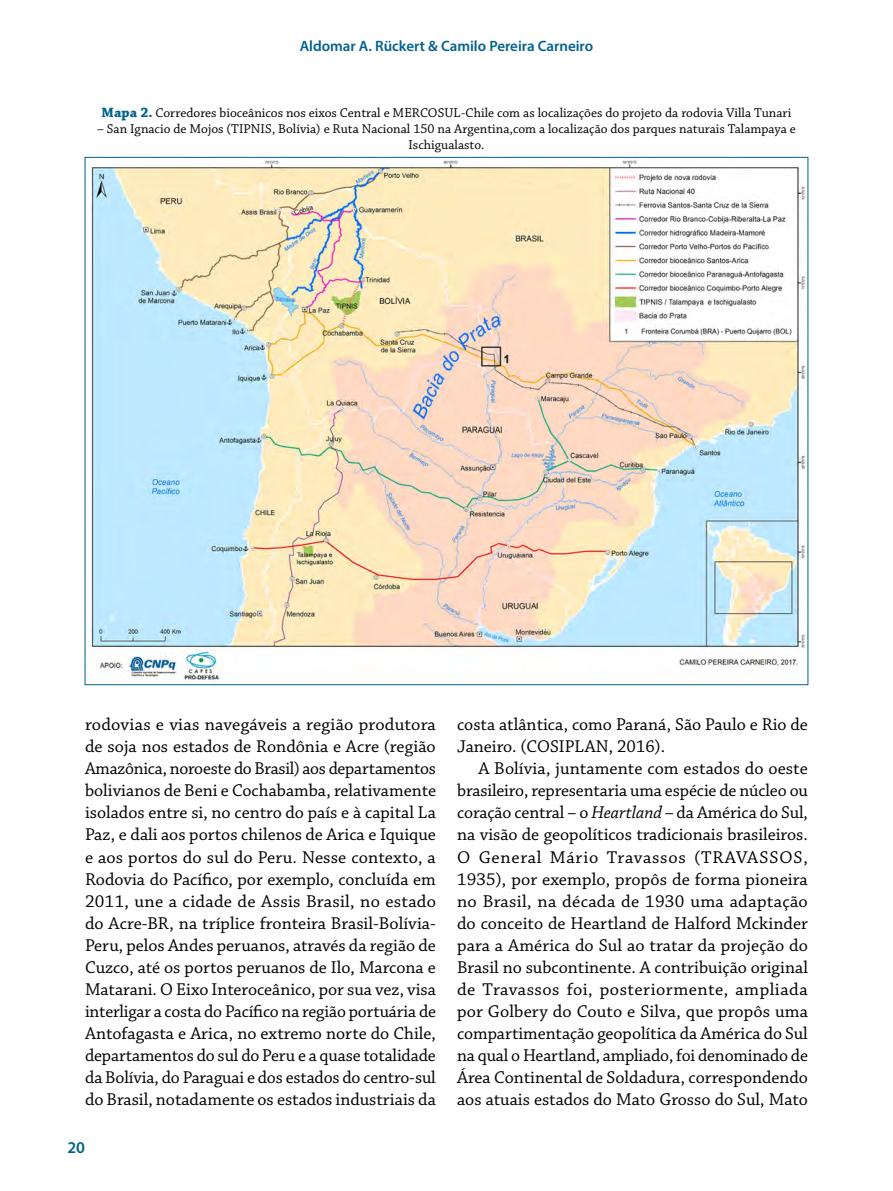
<style>
.page{position:relative;width:893px;height:1191px;background:#fff}
.page>*{position:absolute;margin:0;border:0;box-sizing:border-box;transform-origin:0 0}
.t1{font:18px/22px "Chaparral Pro";color:#000;text-align:justify}
.t2{font:600 16.5px "Myriad Pro";color:#00628b}
.t3{font:600 15px "Myriad Pro";color:#00628b}
.t4{font:13.5px/16.2px "Chaparral Pro";color:#000;text-align:center}
.s1{font-weight:700;font-size:14.25px;color:#00628b}
.s2{font-style:italic}
</style>
<div class="page">
<img style="left:91px;top:160px;width:715px;height:522px">
<p class="t3" style="left:300px;top:36px;width:295px">Aldomar A. Rückert &amp; Camilo Pereira Carneiro</p>
<p class="t4" style="left:102px;top:105px;width:691px"><span class="s1">Mapa 2.</span> Corredores bioceânicos nos eixos Central e MERCOSUL-Chile com as localizações do projeto da rodovia Villa Tunari</p>
<p class="t4" style="left:97px;top:121px;width:700px">– San Ignacio de Mojos (TIPNIS, Bolívia) e Ruta Nacional 150 na Argentina,com a localização dos parques naturais Talampaya e<br>Ischigualasto.</p>
<p class="t1" style="left:85px;top:714px;width:352px">rodovias e vias navegáveis a região produtora de soja nos estados de Rondônia e Acre (região Amazônica, noroeste do Brasil) aos departamentos bolivianos de Beni e Cochabamba, relativamente isolados entre si, no centro do país e à capital La Paz, e dali aos portos chilenos de Arica e Iquique e aos portos do sul do Peru. Nesse contexto, a Rodovia do Pacífico, por exemplo, concluída em 2011, une a cidade de Assis Brasil, no estado do Acre-BR, na tríplice fronteira Brasil-Bolívia-Peru, pelos Andes peruanos, através da região de Cuzco, até os portos peruanos de Ilo, Marcona e Matarani. O Eixo Interoceânico, por sua vez, visa interligar a costa do Pacífico na região portuária de Antofagasta e Arica, no extremo norte do Chile, departamentos do sul do Peru e a quase totalidade da Bolívia, do Paraguai e dos estados do centro-sul do Brasil, notadamente os estados industriais da</p>
<p class="t1" style="left:457px;top:714px;width:352px">costa atlântica, como Paraná, São Paulo e Rio de<br>Janeiro. (COSIPLAN, 2016).</p>
<p class="t1" style="left:457px;top:758px;width:352px;text-indent:21px">A Bolívia, juntamente com estados do oeste brasileiro, representaria uma espécie de núcleo ou coração central – o <span class="s2">Heartland</span> – da América do Sul, na visão de geopolíticos tradicionais brasileiros.<br>O General Mário Travassos (TRAVASSOS, 1935), por exemplo, propôs de forma pioneira no Brasil, na década de 1930 uma adaptação do conceito de Heartland de Halford Mckinder para a América do Sul ao tratar da projeção do Brasil no subcontinente. A contribuição original de Travassos foi, posteriormente, ampliada por Golbery do Couto e Silva, que propôs uma compartimentação geopolítica da América do Sul na qual o Heartland, ampliado, foi denominado de Área Continental de Soldadura, correspondendo aos atuais estados do Mato Grosso do Sul, Mato</p>
<p class="t2" style="left:67px;top:1136px;width:19px">20</p>
</div>
